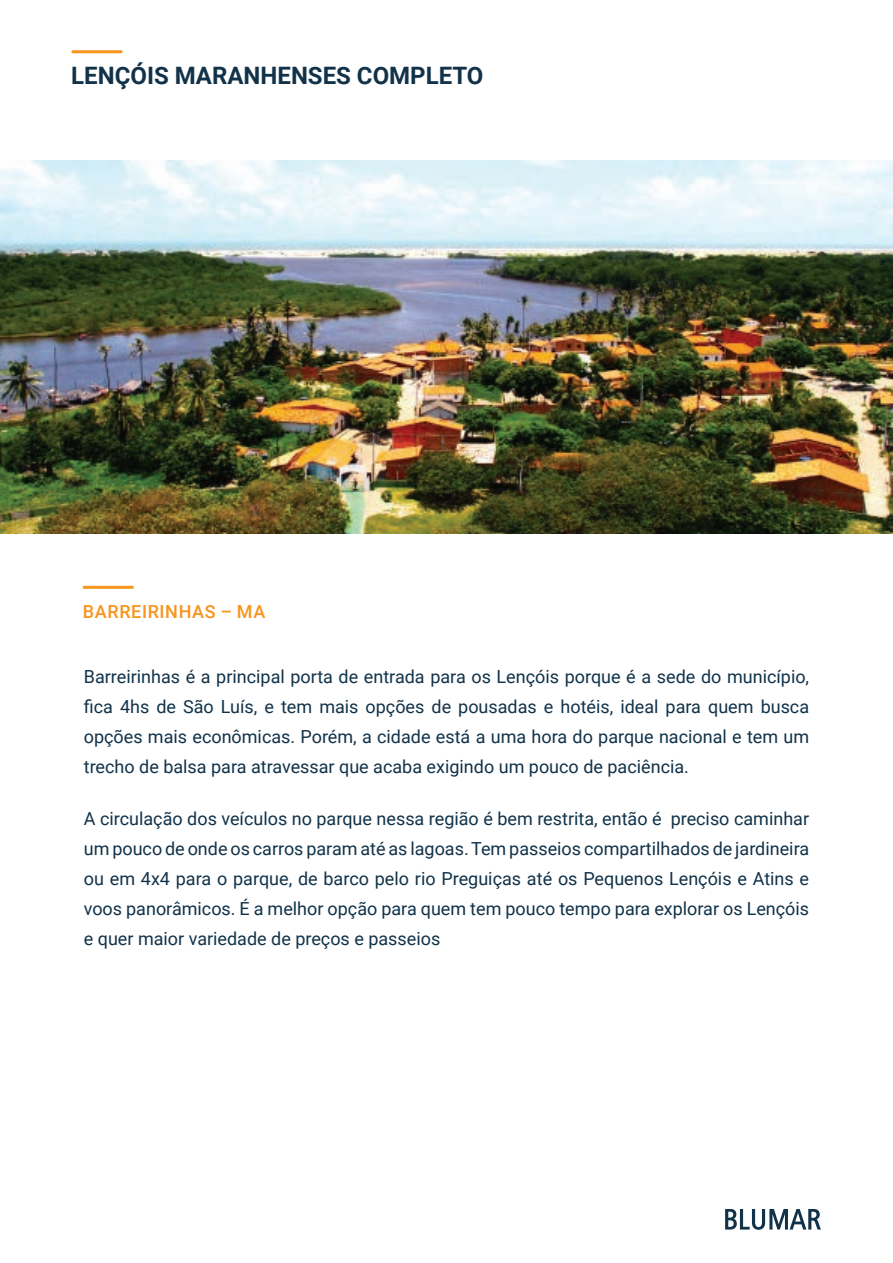
<style>
.page{position:relative;width:893px;height:1263px;background:#fff}
.page>*{position:absolute;margin:0;border:0;box-sizing:border-box;transform-origin:0 0}
.t1{font:700 24px "Roboto";color:#113249}
.t2{font:18px/30px "Roboto";color:#113249;text-align:justify}
.t3{font:500 18px "Roboto";letter-spacing:.035em;color:#f7951d}
</style>
<div class="page">
<svg style="left:725px;top:1209px;width:96px;height:21px"></svg>
<hr style="left:84px;top:586px;width:48px;height:3px;background:#f7951d">
<hr style="left:73px;top:50px;width:48px;height:3px;background:#f7951d">
<img style="left:1px;top:160px;width:892px;height:374px">
<h1 class="t1" style="left:71px;top:59px;width:414px">LENÇÓIS MARANHENSES COMPLETO</h1>
<p class="t3" style="left:83px;top:599px;width:184px">BARREIRINHAS – MA</p>
<p class="t2" style="left:84px;top:661px;width:727px">Barreirinhas é a principal porta de entrada para os Lençóis porque é a sede do município, fica 4hs de São Luís, e tem mais opções de pousadas e hotéis, ideal para quem busca opções mais econômicas. Porém, a cidade está a uma hora do parque nacional e tem um trecho de balsa para atravessar que acaba exigindo um pouco de paciência.</p>
<p class="t2" style="left:84px;top:802px;width:727px">A circulação dos veículos no parque nessa região é bem restrita, então é preciso caminhar um pouco de onde os carros param até as lagoas. Tem passeios compartilhados de jardineira ou em 4x4 para o parque, de barco pelo rio Preguiças até os Pequenos Lençóis e Atins e voos panorâmicos. É a melhor opção para quem tem pouco tempo para explorar os Lençóis e quer maior variedade de preços e passeios</p>
</div>
